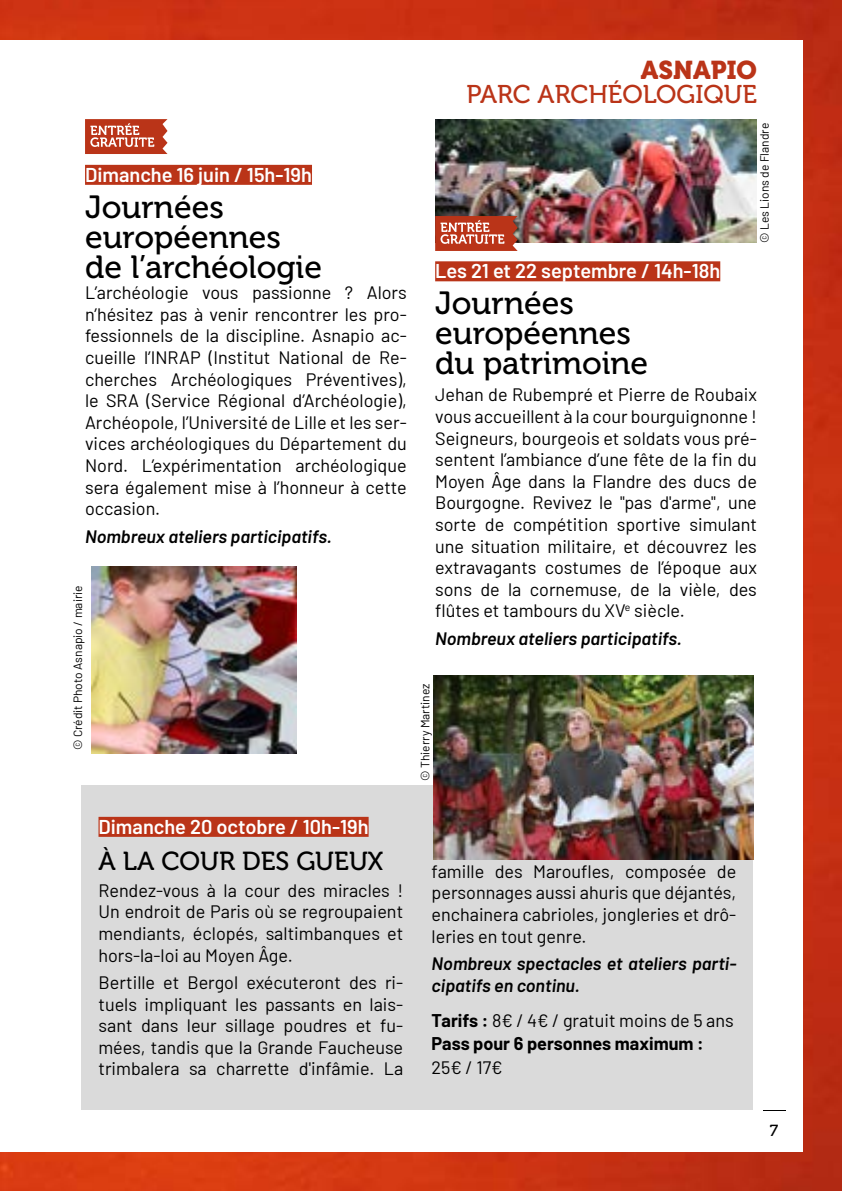
<style>
.page{position:relative;width:842px;height:1191px;background:#fff}
.page>*{position:absolute;margin:0;border:0;box-sizing:border-box;transform-origin:0 0}
.t1{font:32px/30px "Museo 500";color:#000}
.t2{font:26px "Museo 500";color:#000}
.t3{font:25.6px "Museo 500";color:#ba3418}
.t4{font:25.6px "Museo 900";color:#ba3418}
.t5{font:600 20px "Barlow";color:#fff}
.t6{font:18px/21.6px "Barlow";color:#000;text-align:justify}
.t7{font:italic 600 18px/21.6px "Barlow";color:#000}
.t8{font:700 18px/23.6px "Barlow";color:#000}
.t9{font:16px "Museo 500";color:#000}
.t10{font:12px "Barlow";color:#000}
.s1{font-weight:400}
</style>
<div class="page">
<img style="left:0;top:0;width:842px;height:1191px">
<div style="left:0;top:40px;width:802px;height:1111px;background:#fff"></div>
<img style="left:91px;top:566px;width:205px;height:188px">
<img style="left:435px;top:119px;width:322px;height:124px">
<div style="left:85px;top:165px;width:227px;height:20px;background:#ba3418"></div>
<svg style="left:85px;top:119px;width:82px;height:35px"></svg>
<svg style="left:435px;top:216px;width:83px;height:35px"></svg>
<div style="left:435px;top:261px;width:285px;height:20px;background:#ba3418"></div>
<div style="left:81px;top:785px;width:672px;height:324px;background:#dadada"></div>
<div style="left:99px;top:817px;width:270px;height:20px;background:#ba3418"></div>
<img style="left:434px;top:675px;width:319px;height:184px">
<p class="t5" style="left:85px;top:160px;width:228px">Dimanche 16 juin / 15h-19h</p>
<h1 class="t1" style="left:85px;top:192px;width:239px">Journées européennes de l’archéologie</h1>
<p class="t6" style="left:85px;top:280px;width:323px">L’archéologie vous passionne ? Alors n’hésitez pas à venir rencontrer les pro&shy;fessionnels de la discipline. Asnapio ac&shy;cueille l’INRAP (Institut National de Re&shy;cherches Archéologiques Préventives), le SRA (Service Régional d’Archéologie), Archéopole, l’Université de Lille et les ser&shy;vices archéologiques du Département du Nord. L’expérimentation archéologique sera également mise à l’honneur à cette occasion.</p>
<p class="t7" style="left:85px;top:524px;width:248px">Nombreux ateliers participatifs.</p>
<p class="t10" style="left:69px;top:750px;width:166px;rotate:-90deg">© Crédit Photo Asnapio / mairie</p>
<h3 class="t4" style="left:641px;top:56px;width:117px">ASNAPIO</h3>
<h3 class="t3" style="left:466px;top:80px;width:292px">PARC ARCHÉOLOGIQUE</h3>
<p class="t10" style="left:756px;top:243px;width:121px;rotate:-90deg">© Les Lions de Flandre</p>
<p class="t5" style="left:435px;top:256px;width:287px">Les 21 et 22 septembre / 14h-18h</p>
<h1 class="t1" style="left:435px;top:288px;width:215px">Journées européennes du patrimoine</h1>
<p class="t6" style="left:435px;top:383px;width:323px">Jehan de Rubempré et Pierre de Roubaix vous accueillent à la cour bourguignonne !<br>Seigneurs, bourgeois et soldats vous pré&shy;sentent l’ambiance d’une fête de la fin du Moyen Âge dans la Flandre des ducs de Bourgogne. Revivez le "pas d'arme", une sorte de compétition sportive simulant une situation militaire, et découvrez les extravagants costumes de l’époque aux sons de la cornemuse, de la vièle, des flûtes et tambours du XV<sup>e</sup> siècle.</p>
<p class="t7" style="left:435px;top:626px;width:248px">Nombreux ateliers participatifs.</p>
<p class="t10" style="left:416px;top:781px;width:99px;rotate:-90deg">© Thierry Martinez</p>
<p class="t5" style="left:99px;top:812px;width:272px">Dimanche 20 octobre / 10h-19h</p>
<h2 class="t2" style="left:99px;top:846px;width:286px">À LA COUR DES GUEUX</h2>
<p class="t6" style="left:99px;top:878px;width:306px">Rendez-vous à la cour des miracles !<br>Un endroit de Paris où se regroupaient mendiants, éclopés, saltimbanques et hors-la-loi au Moyen Âge.</p>
<p class="t6" style="left:99px;top:970px;width:306px">Bertille et Bergol exécuteront des ri&shy;tuels impliquant les passants en lais&shy;sant dans leur sillage poudres et fu&shy;mées, tandis que la Grande Faucheuse trimbalera sa charrette d'infâmie. La</p>
<p class="t6" style="left:432px;top:859px;width:306px">famille des Maroufles, composée de personnages aussi ahuris que déjantés, enchainera cabrioles, jongleries et drô&shy;leries en tout genre.</p>
<p class="t7" style="left:432px;top:951px;width:306px">Nombreux spectacles et ateliers parti&shy;cipatifs en continu.</p>
<p class="t8" style="left:432px;top:1007px;width:304px">Tarifs : <span class="s1">8€ / 4€ / gratuit moins de 5 ans<br></span>Pass pour 6 personnes maximum :</p>
<p class="t6" style="left:432px;top:1055px;width:73px">25€ / 17€</p>
<p class="t9" style="left:770px;top:1122px;width:10px">7</p>
</div>
